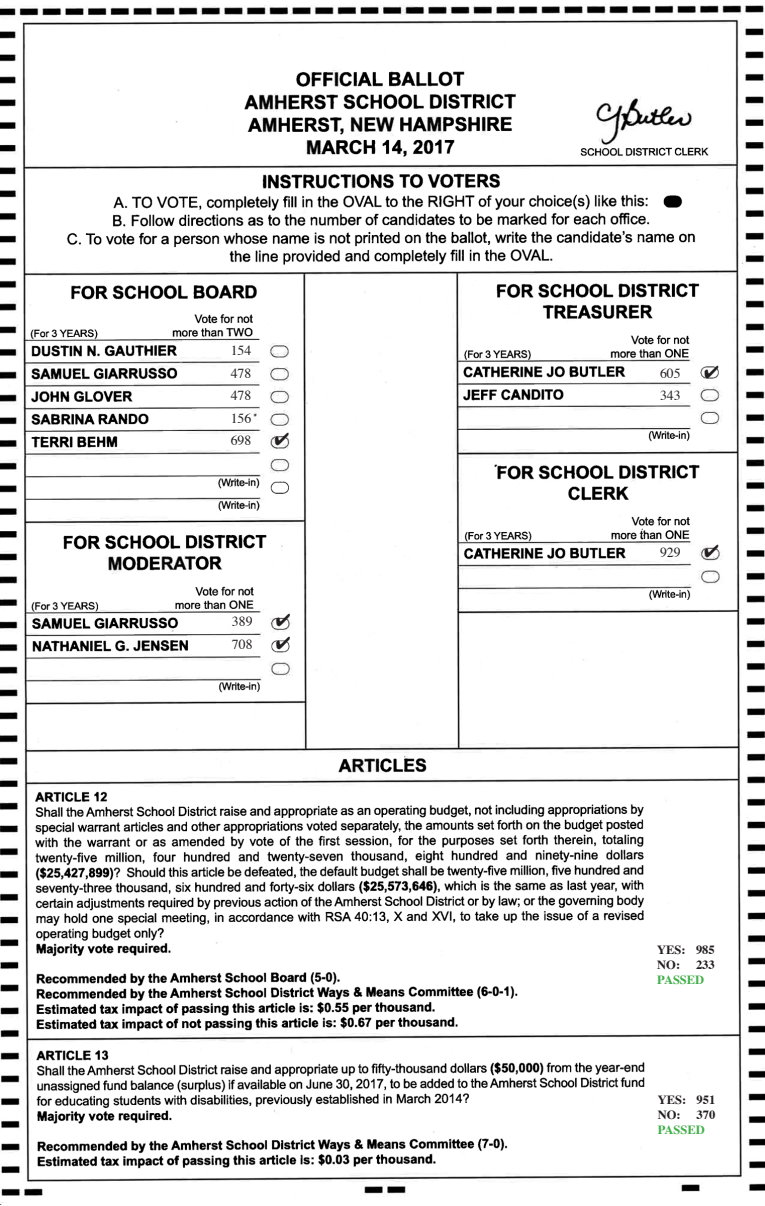
<style>
.page{position:relative;width:765px;height:1206px;background:#fff}
.page>*{position:absolute;margin:0;border:0;box-sizing:border-box;transform-origin:0 0}
.t1{font:13.75px/22.5px "Times";color:#231f20;text-align:justify}
.t2{font:700 12.5px/15px "Times";color:#231f20}
.t3{font:700 12.5px "Times";color:#40ae49}
</style>
<div class="page">
<img style="left:0;top:5px;width:765px;height:1198px">
<div style="left:657px;top:945px;width:77px;height:70px;background:#fff"></div>
<div style="left:658px;top:1095px;width:77px;height:70px;background:#fff"></div>
<svg style="left:275px;top:433px;width:19px;height:13px"></svg>
<svg style="left:277px;top:614px;width:13px;height:13px"></svg>
<svg style="left:277px;top:636px;width:13px;height:13px"></svg>
<svg style="left:705px;top:365px;width:13px;height:13px"></svg>
<svg style="left:705px;top:545px;width:13px;height:13px"></svg>
<p class="t1" style="left:231px;top:338px;width:22px">154<br>478<br>478<br>156<br>698</p>
<p class="t1" style="left:232px;top:609px;width:22px">389</p>
<p class="t1" style="left:232px;top:632px;width:22px">708</p>
<p class="t1" style="left:660px;top:361px;width:22px">605</p>
<p class="t1" style="left:660px;top:383px;width:22px">343</p>
<p class="t1" style="left:660px;top:540px;width:22px">929</p>
<p class="t2" style="left:657px;top:941px;width:59px">YES: 985<br>NO:</p>
<p class="t2" style="left:696px;top:956px;width:20px">233</p>
<p class="t3" style="left:657px;top:968px;width:49px">PASSED</p>
<p class="t2" style="left:658px;top:1091px;width:59px">YES: 951<br>NO:</p>
<p class="t2" style="left:697px;top:1106px;width:20px">370</p>
<p class="t3" style="left:658px;top:1118px;width:49px">PASSED</p>
</div>
